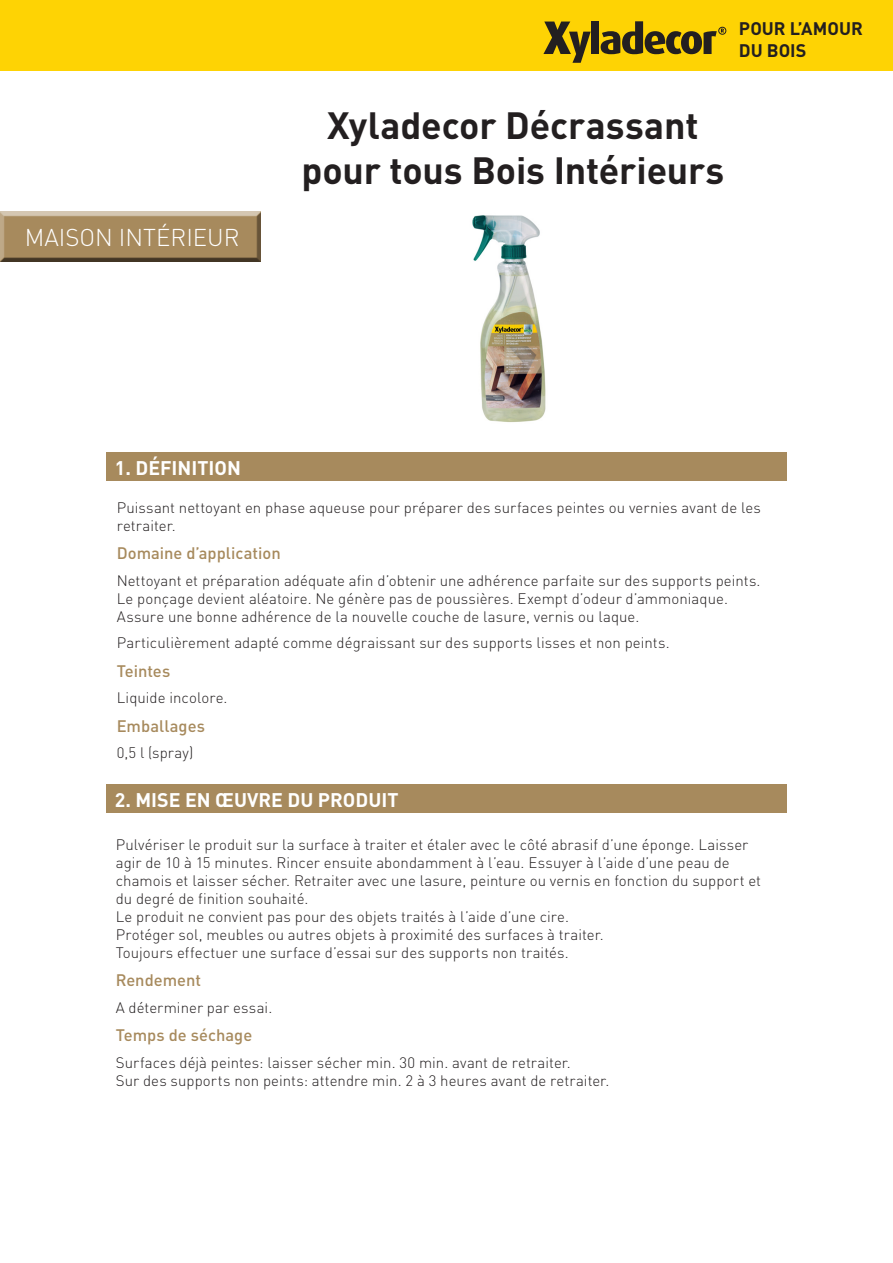
<style>
.page{position:relative;width:893px;height:1263px;background:#fff}
.page>*{position:absolute;margin:0;border:0;box-sizing:border-box;transform-origin:0 0}
.t1{font:700 37.5px/45px "DIN";letter-spacing:-.005em;color:#231f20;text-align:center}
.t2{font:300 24px "DIN";color:#fff}
.t3{font:700 19.5px "DIN";color:#fff}
.t4{font:700 18px "DIN";color:#231f20}
.t5{font:500 16.5px "DIN";color:#a78a5d}
.t6{font:300 15px/18px "DIN";letter-spacing:.005em;color:#231f20}
</style>
<div class="page">
<div style="left:0;top:0;width:893px;height:70px;background:#fed304"></div>
<div style="left:106px;top:452px;width:681px;height:29px;background:#a78a5d"></div>
<img style="left:472px;top:215px;width:74px;height:207px">
<div style="left:106px;top:784px;width:681px;height:29px;background:#a78a5d"></div>
<svg style="left:543px;top:21px;width:184px;height:42px"></svg>
<svg style="left:0;top:211px;width:261px;height:51px;background:#a28961"></svg>
<h2 class="t2" style="left:25px;top:223px;width:216px">MAISON INTÉRIEUR</h2>
<p class="t4" style="left:739px;top:17px;width:125px">POUR L’AMOUR</p>
<p class="t4" style="left:739px;top:39px;width:69px">DU BOIS</p>
<p class="t1" style="left:301px;top:101px;width:424px">Xyladecor Décrassant pour tous Bois Intérieurs</p>
<p class="t3" style="left:115px;top:455px;width:128px">1. DÉFINITION</p>
<p class="t6" style="left:117px;top:499px;width:646px">Puissant nettoyant en phase aqueuse pour préparer des surfaces peintes ou vernies avant de les retraiter.</p>
<p class="t5" style="left:117px;top:543px;width:166px">Domaine d’application</p>
<p class="t6" style="left:117px;top:571px;width:645px">Nettoyant et préparation adéquate afin d’obtenir une adhérence parfaite sur des supports peints.<br>Le ponçage devient aléatoire. Ne génère pas de poussières. Exempt d’odeur d’ammoniaque.<br>Assure une bonne adhérence de la nouvelle couche de lasure, vernis ou laque.</p>
<p class="t6" style="left:117px;top:634px;width:554px">Particulièrement adapté comme dégraissant sur des supports lisses et non peints.</p>
<p class="t5" style="left:117px;top:660px;width:55px">Teintes</p>
<p class="t6" style="left:117px;top:689px;width:112px">Liquide incolore.</p>
<p class="t5" style="left:117px;top:715px;width:90px">Emballages</p>
<p class="t6" style="left:117px;top:743px;width:78px">0,5 l (spray)</p>
<p class="t3" style="left:115px;top:787px;width:285px">2. MISE EN ŒUVRE DU PRODUIT</p>
<p class="t6" style="left:116px;top:835px;width:647px">Pulvériser le produit sur la surface à traiter et étaler avec le côté abrasif d’une éponge. Laisser agir de 10 à 15 minutes. Rincer ensuite abondamment à l’eau. Essuyer à l’aide d’une peau de chamois et laisser sécher. Retraiter avec une lasure, peinture ou vernis en fonction du support et du degré de finition souhaité.<br>Le produit ne convient pas pour des objets traités à l’aide d’une cire.<br>Protéger sol, meubles ou autres objets à proximité des surfaces à traiter.<br>Toujours effectuer une surface d’essai sur des supports non traités.</p>
<p class="t5" style="left:116px;top:970px;width:87px">Rendement</p>
<p class="t6" style="left:116px;top:998px;width:158px">A déterminer par essai.</p>
<p class="t5" style="left:116px;top:1025px;width:138px">Temps de séchage</p>
<p class="t6" style="left:116px;top:1053px;width:495px">Surfaces déjà peintes: laisser sécher min. 30 min. avant de retraiter.<br>Sur des supports non peints: attendre min. 2 à 3 heures avant de retraiter.</p>
</div>
